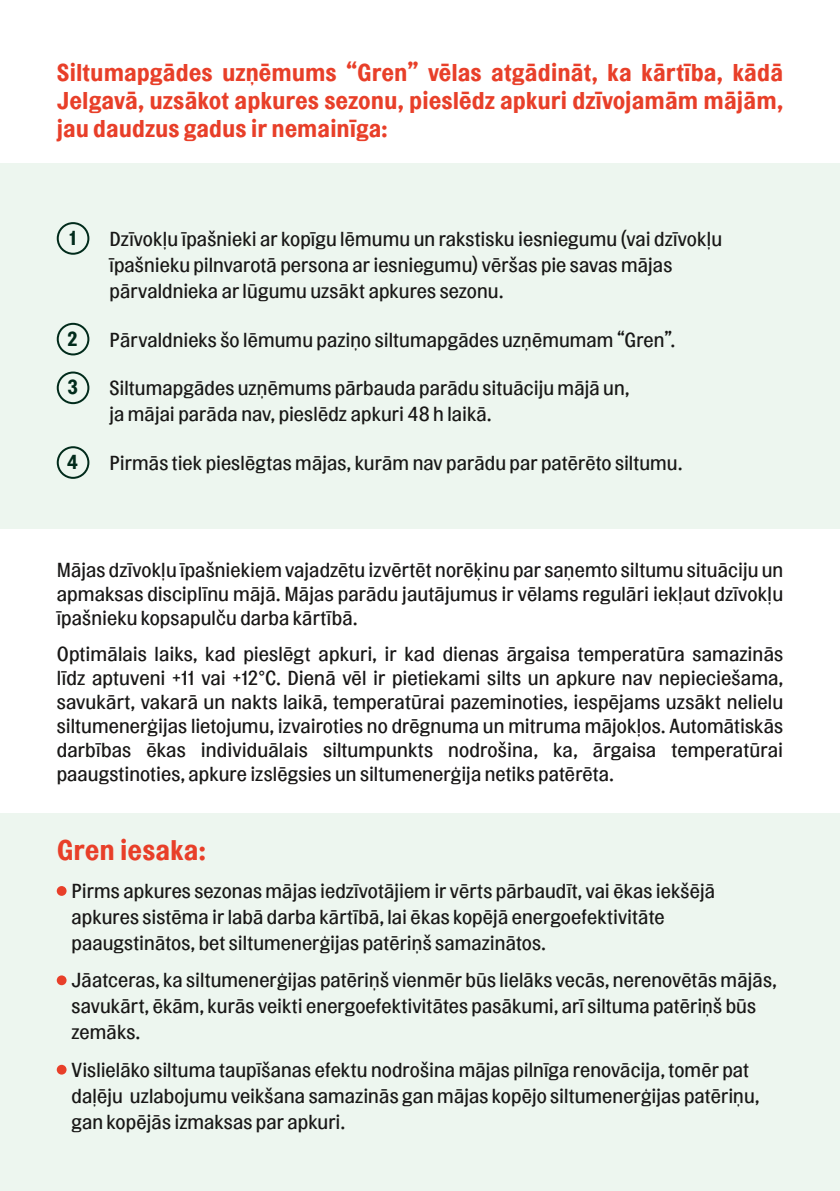
<style>
.page{position:relative;width:840px;height:1191px;background:#fff}
.page>*{position:absolute;margin:0;border:0;box-sizing:border-box;transform-origin:0 0}
.t1{font:700 28px "Topol";color:#e83f29}
.t2{font:700 24px/28px "Topol";letter-spacing:-.005em;color:#e83f29;text-align:justify}
.t3{font:20px/26px "Topol";letter-spacing:.005em;color:#181716}
.t4{font:700 20px "Topol";color:#012b1b}
</style>
<div class="page">
<div style="left:0;top:163px;width:839px;height:366px;background:#edf6ef"></div>
<div style="left:0;top:813px;width:839px;height:378px;background:#edf6ef"></div>
<div style="left:57px;top:222px;width:32px;height:33px;border:2px solid #012b1b;border-radius:50%"></div>
<div style="left:57px;top:323px;width:32px;height:32px;border:2px solid #012b1b;border-radius:50%"></div>
<div style="left:57px;top:371px;width:32px;height:33px;border:2px solid #012b1b;border-radius:50%"></div>
<div style="left:57px;top:446px;width:32px;height:33px;border:2px solid #012b1b;border-radius:50%"></div>
<div style="left:57px;top:886px;width:9px;height:10px;background:#e83f29;border-radius:50%"></div>
<div style="left:57px;top:975px;width:9px;height:10px;background:#e83f29;border-radius:50%"></div>
<div style="left:57px;top:1064px;width:9px;height:10px;background:#e83f29;border-radius:50%"></div>
<p class="t2" style="left:57px;top:58px;width:727px">Siltumapgādes uzņēmums “Gren” vēlas atgādināt, ka kārtība, kādā Jelgavā, uzsākot apkures sezonu, pieslēdz apkuri dzīvojamām mājām, jau daudzus gadus ir nemainīga:</p>
<p class="t4" style="left:69px;top:225px;width:9px">1</p>
<p class="t3" style="left:109px;top:225px;width:614px">Dzīvokļu īpašnieki ar kopīgu lēmumu un rakstisku iesniegumu (vai dzīvokļu īpašnieku pilnvarotā persona ar iesniegumu) vēršas pie savas mājas pārvaldnieka ar lūgumu uzsākt apkures sezonu.</p>
<p class="t4" style="left:67px;top:326px;width:12px">2</p>
<p class="t3" style="left:109px;top:326px;width:567px">Pārvaldnieks šo lēmumu paziņo siltumapgādes uzņēmumam “Gren”.</p>
<p class="t4" style="left:67px;top:375px;width:12px">3</p>
<p class="t3" style="left:109px;top:375px;width:521px">Siltumapgādes uzņēmums pārbauda parādu situāciju mājā un, ja mājai parāda nav, pieslēdz apkuri 48 h laikā.</p>
<p class="t4" style="left:67px;top:449px;width:13px">4</p>
<p class="t3" style="left:109px;top:449px;width:574px">Pirmās tiek pieslēgtas mājas, kurām nav parādu par patērēto siltumu.</p>
<p class="t3" style="left:57px;top:557px;width:727px;line-height:24px;text-align:justify">Mājas dzīvokļu īpašniekiem vajadzētu izvērtēt norēķinu par saņemto siltumu situāciju un apmaksas disciplīnu mājā. Mājas parādu jautājumus ir vēlams regulāri iekļaut dzīvokļu īpašnieku kopsapulču darba kārtībā.</p>
<p class="t3" style="left:57px;top:641px;width:727px;line-height:24px;text-align:justify">Optimālais laiks, kad pieslēgt apkuri, ir kad dienas ārgaisa temperatūra samazinās līdz aptuveni +11 vai +12°C. Dienā vēl ir pietiekami silts un apkure nav nepieciešama, savukārt, vakarā un nakts laikā, temperatūrai pazeminoties, iespējams uzsākt nelielu siltumenerģijas lietojumu, izvairoties no drēgnuma un mitruma mājokļos. Automātiskās darbības ēkas individuālais siltumpunkts nodrošina, ka, ārgaisa temperatūrai paaugstinoties, apkure izslēgsies un siltumenerģija netiks patērēta.</p>
<h1 class="t1" style="left:57px;top:833px;width:150px">Gren iesaka:</h1>
<p class="t3" style="left:71px;top:877px;width:644px">Pirms apkures sezonas mājas iedzīvotājiem ir vērts pārbaudīt, vai ēkas iekšējā apkures sistēma ir labā darba kārtībā, lai ēkas kopējā energoefektivitāte paaugstinātos, bet siltumenerģijas patēriņš samazinātos.</p>
<p class="t3" style="left:71px;top:966px;width:706px">Jāatceras, ka siltumenerģijas patēriņš vienmēr būs lielāks vecās, nerenovētās mājās, savukārt, ēkām, kurās veikti energoefektivitātes pasākumi, arī siltuma patēriņš būs zemāks.</p>
<p class="t3" style="left:71px;top:1056px;width:689px">Vislielāko siltuma taupīšanas efektu nodrošina mājas pilnīga renovācija, tomēr pat daļēju uzlabojumu veikšana samazinās gan mājas kopējo siltumenerģijas patēriņu, gan kopējās izmaksas par apkuri.</p>
</div>
